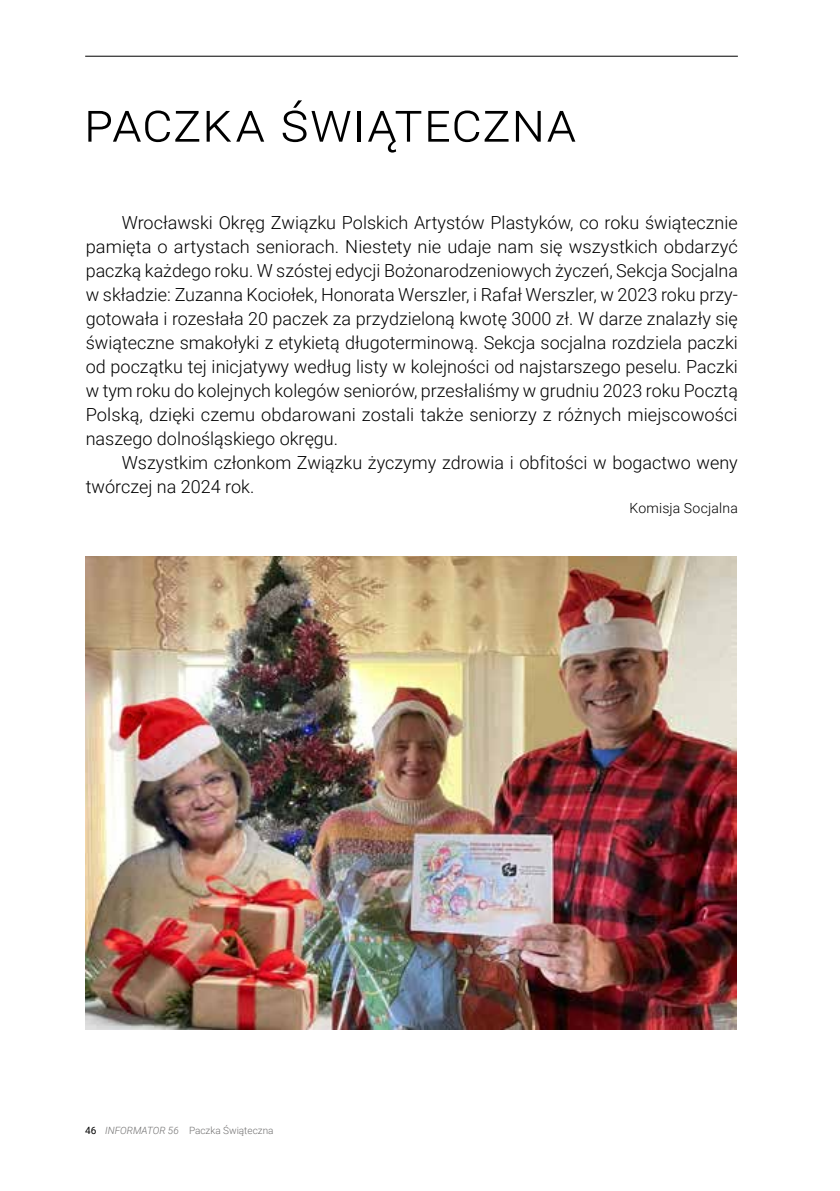
<style>
.page{position:relative;width:840px;height:1191px;background:#fff}
.page>*{position:absolute;margin:0;border:0;box-sizing:border-box;transform-origin:0 0}
.t1{font:300 54px "Roboto";color:#000}
.t2{font:300 18px/24px "Roboto";color:#000;text-align:justify}
.t3{font:300 14px "Roboto";letter-spacing:.01em;color:#000}
.t4{font:300 10px "Roboto";color:#706f6f}
.s1{font-weight:400;color:#000}
.s2{font-style:italic}
</style>
<div class="page">
<hr style="left:85px;top:56px;width:652px;height:1px;background:#000">
<img style="left:86px;top:556px;width:650px;height:473px">
<h1 class="t1" style="left:84px;top:85px;width:120px">Paczka</h1>
<h1 class="t1" style="left:280px;top:85px;width:233px">Świąteczna</h1>
<p class="t2" style="left:86px;top:210px;width:653px;text-indent:36px">Wrocławski Okręg Związku Polskich Artystów Plastyków, co roku świątecznie pamięta o artystach seniorach. Niestety nie udaje nam się wszystkich obdarzyć paczką każdego roku. W szóstej edycji Bożonarodzeniowych życzeń, Sekcja Socjalna w składzie: Zuzanna Kociołek, Honorata Werszler, i Rafał Werszler, w 2023 roku przy&shy;gotowała i rozesłała 20 paczek za przydzieloną kwotę 3000 zł. W darze znalazły się świąteczne smakołyki z etykietą długoterminową. Sekcja socjalna rozdziela paczki od początku tej inicjatywy według listy w kolejności od najstarszego peselu. Paczki w tym roku do kolejnych kolegów seniorów, przesłaliśmy w grudniu 2023 roku Pocztą Polską, dzięki czemu obdarowani zostali także seniorzy z różnych miejscowości naszego dolnośląskiego okręgu.</p>
<p class="t2" style="left:86px;top:450px;width:653px;text-indent:36px">Wszystkim członkom Związku życzymy zdrowia i obfitości w bogactwo weny twórczej na 2024 rok.</p>
<p class="t3" style="left:629px;top:498px;width:110px">Komisja Socjalna</p>
<p class="t4" style="left:85px;top:1123px;width:190px"><span class="s1">46</span> <span class="s2">INFORMATOR 56</span> Paczka Świąteczna</p>
</div>
